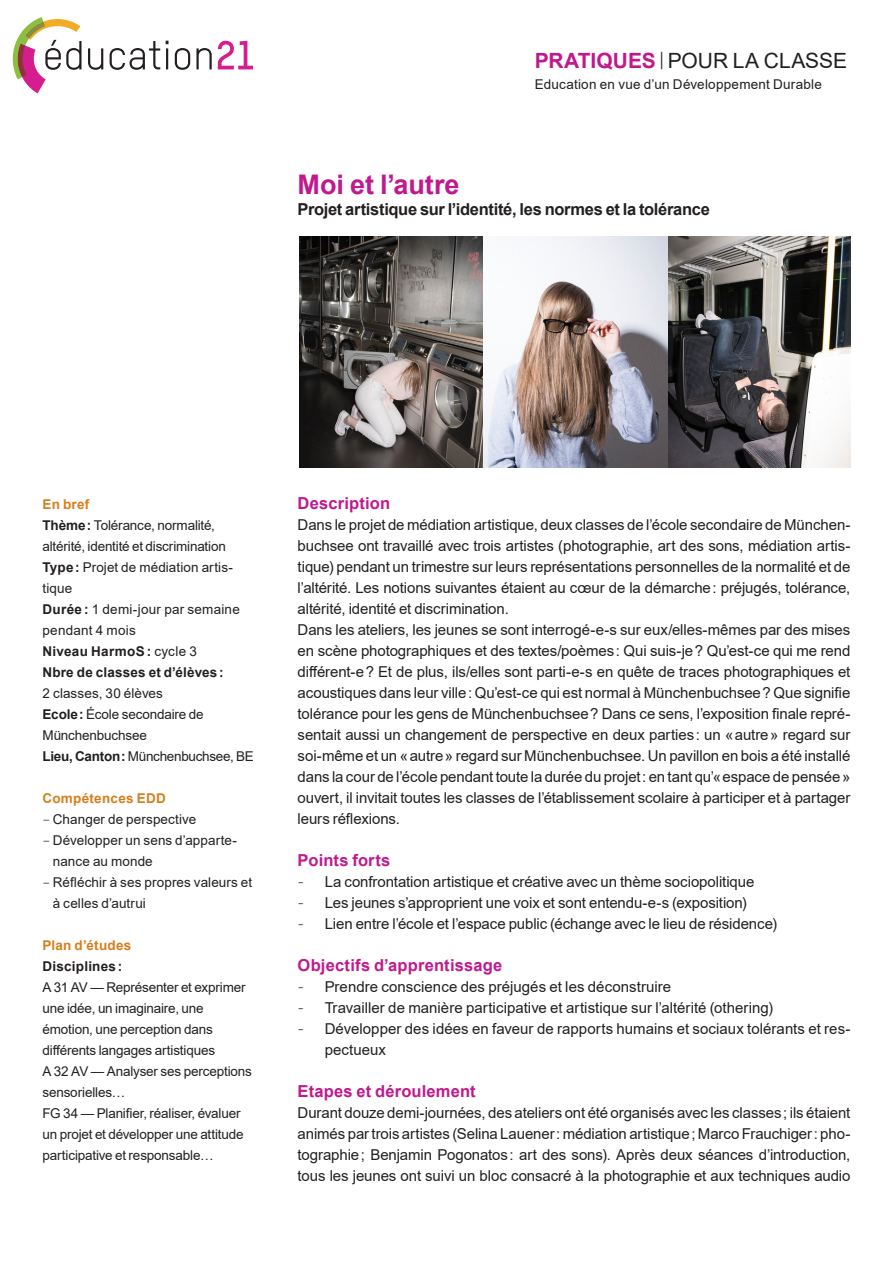
<style>
.page{position:relative;width:893px;height:1263px;background:#fff}
.page>*{position:absolute;margin:0;border:0;box-sizing:border-box;transform-origin:0 0}
._1_Titel_18_pt{font:700 27px "Arial";color:#c0198d}
._2_Grundschrift_9_pt{font:21px "Arial";color:#231f20}
._1_Untertitel_11_pt{font:700 16.5px "Arial";letter-spacing:.01em;color:#c0198d}
._1_Untertitel_11_pt-2{font:700 16.5px "Arial";letter-spacing:-.02em;color:#231f20}
._1_Untertitel_9_pt{font:15px/21px "Arial";letter-spacing:-.005em;color:#231f20;text-align:justify}
._2_Grundschrift_9_pt-2{font:15px/21px "Arial";letter-spacing:-.005em;color:#231f20;text-align:justify}
._1_Untertitel_11_pt-3{font:13.5px/21px "Arial";letter-spacing:-.015em;color:#231f20}
._2_Grundschrift_9_pt-3{font:13.5px/21px "Arial";letter-spacing:.005em;color:#231f20}
._2_Grundschrift_9_pt-4{font:13.5px/21px "Arial";letter-spacing:-.015em;color:#231f20}
._2_Grundschrift_9_pt-5{font:700 13.5px "Arial";letter-spacing:.015em;color:#231f20}
._1_Untertitel_11_pt-4{font:700 13.5px "Arial";letter-spacing:.02em;color:#d77e1c}
._2_Grundschrift_9_pt-6{font:13.5px "Arial";letter-spacing:-.025em;color:#231f20}
._1_Untertitel_11_pt-5{font:700 13.5px "Arial";letter-spacing:.02em;color:#231f20}
.s1{font-weight:700;color:#c0198d}
.s2{font-family:"TSTARPRO"}
.s3{font-weight:700}
.s4{font-weight:400}
</style>
<div class="page">
<svg style="left:88px;top:48px;width:15px;height:22px"></svg>
<svg style="left:110px;top:41px;width:50px;height:29px"></svg>
<hr style="left:166px;top:48px;width:2px;height:21px;background:#231f20">
<svg style="left:175px;top:48px;width:15px;height:22px"></svg>
<svg style="left:196px;top:48px;width:16px;height:21px"></svg>
<svg style="left:218px;top:41px;width:35px;height:28px"></svg>
<svg style="left:13px;top:17px;width:69px;height:76px"></svg>
<img style="left:299px;top:236px;width:367px;height:231px">
<img style="left:666px;top:236px;width:184px;height:231px">
<p class="_2_Grundschrift_9_pt" style="left:535px;top:46px;width:314px"><span class="s1">PRATIQUES</span> <span class="s2">|</span> POUR LA CLASSE</p>
<p class="_2_Grundschrift_9_pt-3" style="left:535px;top:74px;width:289px">Education en vue d’un Développement Durable</p>
<p class="_1_Titel_18_pt" style="left:298px;top:166px;width:163px">Moi et l’autre</p>
<p class="_1_Untertitel_11_pt-2" style="left:298px;top:198px;width:414px">Projet artistique sur l’identité, les normes et la tolérance</p>
<p class="_1_Untertitel_11_pt-4" style="left:43px;top:495px;width:48px">En bref</p>
<p class="_2_Grundschrift_9_pt-4" style="left:43px;top:515px;width:185px"><span class="s3">Thème:</span> Tolérance, normalité, altérité, identité et discrimination</p>
<p class="_2_Grundschrift_9_pt-3" style="left:43px;top:557px;width:192px"><span class="s3">Type:</span> Projet de médiation artis&shy;tique</p>
<p class="_2_Grundschrift_9_pt-3" style="left:43px;top:599px;width:199px"><span class="s3">Durée :</span> 1 demi-jour par semaine pendant 4 mois</p>
<p class="_2_Grundschrift_9_pt-5" style="left:43px;top:642px;width:156px">Niveau HarmoS: <span class="s4">cycle 3</span></p>
<p class="_2_Grundschrift_9_pt-5" style="left:43px;top:663px;width:183px">Nbre de classes et d’élèves:</p>
<p class="_2_Grundschrift_9_pt-3" style="left:43px;top:683px;width:122px">2 classes, 30 élèves</p>
<p class="_2_Grundschrift_9_pt-4" style="left:43px;top:704px;width:163px"><span class="s3">Ecole:</span> École secondaire de<br>Münchenbuchsee</p>
<p class="_2_Grundschrift_9_pt-6" style="left:43px;top:747px;width:213px"><span class="s3">Lieu, Canton:</span> Münchenbuchsee, BE</p>
<p class="_1_Untertitel_11_pt-4" style="left:43px;top:789px;width:125px">Compétences EDD</p>
<p class="_2_Grundschrift_9_pt-3" style="left:43px;top:809px;width:155px"><span class="s2">–</span> Changer de perspective</p>
<p class="_2_Grundschrift_9_pt-3" style="left:53px;top:830px;width:186px;text-indent:-10px"><span class="s2">–</span> Développer un sens d’apparte&shy;nance au monde</p>
<p class="_2_Grundschrift_9_pt-3" style="left:53px;top:872px;width:201px;text-indent:-10px"><span class="s2">–</span> Réfléchir à ses propres valeurs et à celles d’autrui</p>
<p class="_1_Untertitel_11_pt-4" style="left:43px;top:936px;width:90px">Plan d’études</p>
<p class="_1_Untertitel_11_pt-5" style="left:43px;top:957px;width:81px">Disciplines:</p>
<p class="_1_Untertitel_11_pt-3" style="left:43px;top:977px;width:205px">A 31 AV — Représenter et exprimer une idée, un imaginaire, une émotion, une perception dans différents langages artistiques</p>
<p class="_1_Untertitel_11_pt-3" style="left:43px;top:1061px;width:211px">A 32 AV — Analyser ses perceptions sensorielles…</p>
<p class="_1_Untertitel_11_pt-3" style="left:43px;top:1103px;width:203px">FG 34 — Planifier, réaliser, évaluer un projet et développer une attitude participative et responsable…</p>
<p class="_1_Untertitel_11_pt" style="left:298px;top:492px;width:94px">Description</p>
<p class="_1_Untertitel_9_pt" style="left:298px;top:514px;width:554px">Dans le projet de médiation artistique, deux classes de l’école secondaire de München&shy;buchsee ont travaillé avec trois artistes (photographie, art des sons, médiation artis&shy;tique) pendant un trimestre sur leurs représentations personnelles de la normalité et de l’altérité. Les notions suivantes étaient au cœur de la démarche: préjugés, tolérance, altérité, identité et discrimination.</p>
<p class="_1_Untertitel_9_pt" style="left:298px;top:619px;width:554px">Dans les ateliers, les jeunes se sont interrogé-e-s sur eux/elles-mêmes par des mises en scène photographiques et des textes/poèmes: Qui suis-je? Qu’est-ce qui me rend différent-e ? Et de plus, ils/elles sont parti-e-s en quête de traces photographiques et acoustiques dans leur ville : Qu’est-ce qui est normal à Münchenbuchsee ? Que signifie tolérance pour les gens de Münchenbuchsee ? Dans ce sens, l’exposition finale repré&shy;sentait aussi un changement de perspective en deux parties: un «autre» regard sur soi-même et un «autre» regard sur Münchenbuchsee. Un pavillon en bois a été installé dans la cour de l’école pendant toute la durée du projet: en tant qu’«espace de pensée» ouvert, il invitait toutes les classes de l’établissement scolaire à participer et à partager leurs réflexions.</p>
<p class="_1_Untertitel_11_pt" style="left:298px;top:849px;width:94px">Points forts</p>
<p class="_1_Untertitel_9_pt" style="left:298px;top:871px;width:458px"><span class="s2">-</span> La confrontation artistique et créative avec un thème sociopolitique</p>
<p class="_1_Untertitel_9_pt" style="left:298px;top:892px;width:451px"><span class="s2">-</span> Les jeunes s’approprient une voix et sont entendu-e-s (exposition)</p>
<p class="_1_Untertitel_9_pt" style="left:298px;top:913px;width:481px"><span class="s2">-</span> Lien entre l’école et l’espace public (échange avec le lieu de résidence)</p>
<p class="_1_Untertitel_11_pt" style="left:298px;top:954px;width:206px">Objectifs d’apprentissage</p>
<p class="_1_Untertitel_9_pt" style="left:298px;top:976px;width:375px"><span class="s2">-</span> Prendre conscience des préjugés et les déconstruire</p>
<p class="_1_Untertitel_9_pt" style="left:298px;top:997px;width:477px"><span class="s2">-</span> Travailler de manière participative et artistique sur l’altérité (othering)</p>
<p class="_1_Untertitel_9_pt" style="left:325px;top:1018px;width:527px;text-indent:-27px"><span class="s2">-</span> Développer des idées en faveur de rapports humains et sociaux tolérants et res&shy;pectueux</p>
<p class="_1_Untertitel_11_pt" style="left:298px;top:1080px;width:180px">Etapes et déroulement</p>
<p class="_2_Grundschrift_9_pt-2" style="left:298px;top:1102px;width:554px">Durant douze demi-journées, des ateliers ont été organisés avec les classes; ils étaient animés par trois artistes (Selina Lauener: médiation artistique; Marco Frauchiger: pho&shy;tographie; Benjamin Pogonatos: art des sons). Après deux séances d’introduction, tous les jeunes ont suivi un bloc consacré à la photographie et aux techniques audio</p>
</div>
